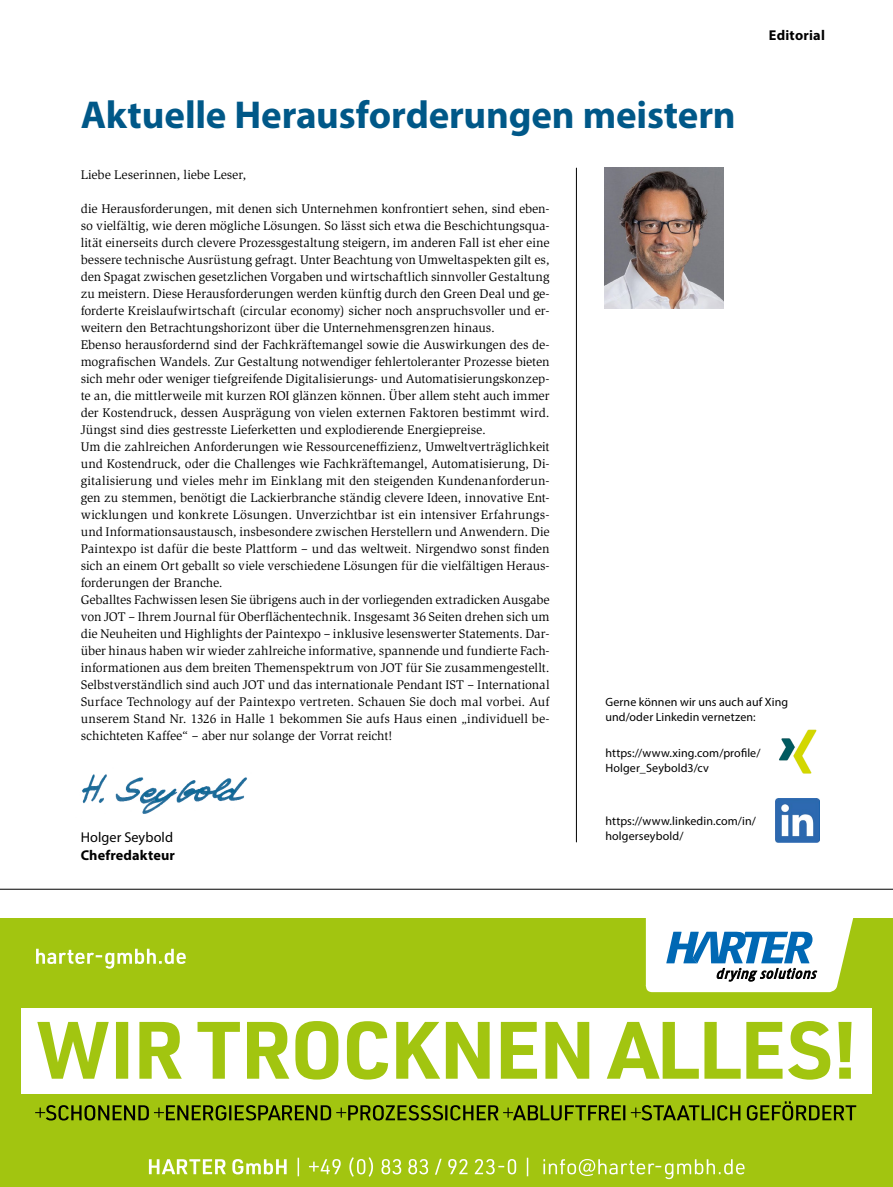
<style>
.page{position:relative;width:893px;height:1187px;background:#fff}
.page>*{position:absolute;margin:0;border:0;box-sizing:border-box;transform-origin:0 0}
.Title_3{font:700 39px "Myriad Pro";letter-spacing:-.005em;color:#005888}
.Para_Author_Name{font:14.25px/17px "Myriad Pro";letter-spacing:.005em;color:#000}
.Category_x{font:700 14.25px "Myriad Pro";letter-spacing:.015em;color:#000}
.Para_x{font:12.9px/17px "Slimbach Std";letter-spacing:-.005em;color:#000;text-align:justify}
.Image_Caption_x{font:12px/15px "Myriad Pro";letter-spacing:.01em;color:#000}
.s1{font-weight:700}
</style>
<div class="page">
<hr style="left:0;top:888px;width:893px;height:1px;background:#000">
<img style="left:82px;top:774px;width:165px;height:40px">
<img style="left:779px;top:729px;width:38px;height:44px">
<img style="left:776px;top:798px;width:44px;height:44px">
<img style="left:605px;top:168px;width:119px;height:140px">
<hr style="left:576px;top:168px;width:1px;height:673px;background:#000">
<div style="left:0;top:918px;width:893px;height:268px;background:#a2c510"></div>
<svg style="left:149px;top:1157px;width:596px;height:21px"></svg>
<svg style="left:35px;top:1101px;width:821px;height:19px"></svg>
<svg style="left:645px;top:918px;width:209px;height:74px;background:#c2d7dc"></svg>
<div style="left:21px;top:1008px;width:851px;height:85px;background:#fff"></div>
<svg style="left:37px;top:1021px;width:814px;height:58px"></svg>
<svg style="left:36px;top:948px;width:150px;height:20px"></svg>
<p class="Category_x" style="left:769px;top:26px;width:58px">Editorial</p>
<p class="Title_3" style="left:81px;top:89px;width:656px">Aktuelle Herausforderungen meistern</p>
<p class="Para_x" style="left:81px;top:166px;width:167px">Liebe Leserinnen, liebe Leser,</p>
<p class="Para_x" style="left:81px;top:200px;width:470px">die Herausforderungen, mit denen sich Unternehmen konfrontiert sehen, sind eben&shy;so vielfältig, wie deren mögliche Lösungen. So lässt sich etwa die Beschichtungsqua&shy;lität einerseits durch clevere Prozessgestaltung steigern, im anderen Fall ist eher eine bessere technische Ausrüstung gefragt. Unter Beachtung von Umweltaspekten gilt es, den Spagat zwischen gesetzlichen Vorgaben und wirtschaftlich sinnvoller Gestaltung zu meistern. Diese Herausforderungen werden künftig durch den Green Deal und ge&shy;forderte Kreislaufwirtschaft (circular economy) sicher noch anspruchsvoller und er&shy;weitern den Betrachtungshorizont über die Unternehmensgrenzen hinaus.</p>
<p class="Para_x" style="left:81px;top:336px;width:470px">Ebenso herausfordernd sind der Fachkräftemangel sowie die Auswirkungen des de&shy;mografischen Wandels. Zur Gestaltung notwendiger fehlertoleranter Prozesse bieten sich mehr oder weniger tiefgreifende Digitalisierungs- und Automatisierungskonzep&shy;te an, die mittlerweile mit kurzen ROI glänzen können. Über allem steht auch immer der Kostendruck, dessen Ausprägung von vielen externen Faktoren bestimmt wird.<br>Jüngst sind dies gestresste Lieferketten und explodierende Energiepreise.</p>
<p class="Para_x" style="left:81px;top:438px;width:470px">Um die zahlreichen Anforderungen wie Ressourceneffizienz, Umweltverträglichkeit und Kostendruck, oder die Challenges wie Fachkräftemangel, Automatisierung, Di&shy;gitalisierung und vieles mehr im Einklang mit den steigenden Kundenanforderun&shy;gen zu stemmen, benötigt die Lackierbranche ständig clevere Ideen, innovative Ent&shy;wicklungen und konkrete Lösungen. Unverzichtbar ist ein intensiver Erfahrungs&shy;und Informationsaustausch, insbesondere zwischen Herstellern und Anwendern. Die Paintexpo ist dafür die beste Plattform – und das weltweit. Nirgendwo sonst finden sich an einem Ort geballt so viele verschiedene Lösungen für die vielfältigen Heraus&shy;forderungen der Branche.</p>
<p class="Para_x" style="left:81px;top:591px;width:470px">Geballtes Fachwissen lesen Sie übrigens auch in der vorliegenden extradicken Ausgabe von JOT – Ihrem Journal für Oberflächentechnik. Insgesamt 36 Seiten drehen sich um die Neuheiten und Highlights der Paintexpo – inklusive lesenswerter Statements. Dar&shy;über hinaus haben wir wieder zahlreiche informative, spannende und fundierte Fach&shy;informationen aus dem breiten Themenspektrum von JOT für Sie zusammengestellt.</p>
<p class="Para_x" style="left:81px;top:676px;width:470px">Selbstverständlich sind auch JOT und das internationale Pendant IST – International Surface Technology auf der Paintexpo vertreten. Schauen Sie doch mal vorbei. Auf unserem Stand Nr. 1326 in Halle 1 bekommen Sie aufs Haus einen „individuell be&shy;schichteten Kaffee“ – aber nur solange der Vorrat reicht!</p>
<p class="Image_Caption_x" style="left:605px;top:694px;width:184px">Gerne können wir uns auch auf Xing und/oder Linkedin vernetzen:</p>
<p class="Image_Caption_x" style="left:605px;top:745px;width:157px">https://www.xing.com/profile/<br>Holger_Seybold3/cv</p>
<p class="Para_Author_Name" style="left:81px;top:829px;width:96px">Holger Seybold<br><span class="s1">Chefredakteur</span></p>
<p class="Image_Caption_x" style="left:605px;top:813px;width:152px">https://www.linkedin.com/in/ holgerseybold/</p>
</div>
